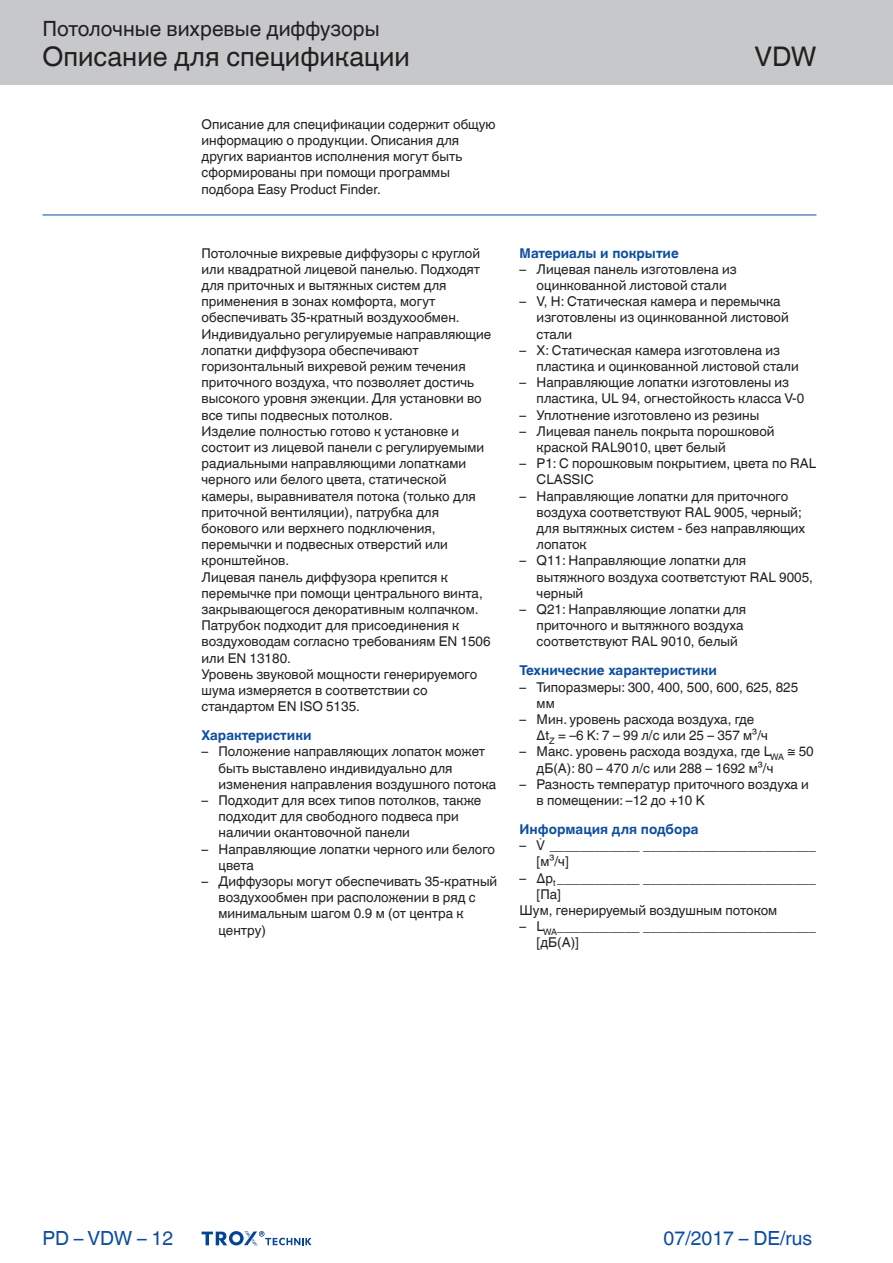
<style>
.page{position:relative;width:893px;height:1263px;background:#fff}
.page>*{position:absolute;margin:0;border:0;box-sizing:border-box;transform-origin:0 0}
.t1{font:27px "TROX Helvetica";color:#231f20}
.t2{font:21px "TROX Helvetica";color:#231f20}
.t3{font:19.5px "TROX Helvetica";color:#0d4da1}
.t4{font:13.5px/16.2px "TROX Helvetica";color:#231f20}
.t5{font:700 13.5px "TROX Helvetica";color:#0d4da1}
</style>
<div class="page">
<div style="left:0;top:0;width:893px;height:85px;background:#c7c8ca"></div>
<hr style="left:43px;top:215px;width:773px;height:1px;background:#0d4da1">
<svg style="left:202px;top:1231px;width:110px;height:15px"></svg>
<h2 class="t2" style="left:43px;top:17px;width:339px">Потолочные вихревые диффузоры</h2>
<h1 class="t1" style="left:43px;top:41px;width:369px">Описание для спецификации</h1>
<p class="t4" style="left:202px;top:116px;width:296px">Описание для спецификации содержит общую информацию о продукции. Описания для других вариантов исполнения могут быть сформированы при помощи программы подбора Easy Product Finder.</p>
<p class="t4" style="left:202px;top:245px;width:291px">Потолочные вихревые диффузоры с круглой или квадратной лицевой панелью. Подходят для приточных и вытяжных систем для применения в зонах комфорта, могут обеспечивать 35-кратный воздухообмен.<br>Индивидуально регулируемые направляющие лопатки диффузора обеспечивают горизонтальный вихревой режим течения приточного воздуха, что позволяет достичь высокого уровня эжекции. Для установки во все типы подвесных потолков.<br>Изделие полностью готово к установке и состоит из лицевой панели с регулируемыми радиальными направляющими лопатками черного или белого цвета, статической камеры, выравнивателя потока (только для приточной вентиляции), патрубка для бокового или верхнего подключения, перемычки и подвесных отверстий или кронштейнов.<br>Лицевая панель диффузора крепится к перемычке при помощи центрального винта, закрывающегося декоративным колпачком.<br>Патрубок подходит для присоединения к воздуховодам согласно требованиям EN 1506 или EN 13180.<br>Уровень звуковой мощности генерируемого шума измеряется в соответствии со стандартом EN ISO 5135.</p>
<p class="t5" style="left:202px;top:728px;width:112px">Характеристики</p>
<p class="t4" style="left:219px;top:744px;width:279px;text-indent:-17px">– Положение направляющих лопаток может быть выставлено индивидуально для изменения направления воздушного потока</p>
<p class="t4" style="left:219px;top:792px;width:264px;text-indent:-17px">– Подходит для всех типов потолков, также подходит для свободного подвеса при наличии окантовочной панели</p>
<p class="t4" style="left:219px;top:841px;width:278px;text-indent:-17px">– Направляющие лопатки черного или белого цвета</p>
<p class="t4" style="left:219px;top:873px;width:280px;text-indent:-17px">– Диффузоры могут обеспечивать 35-кратный воздухообмен при расположении в ряд с минимальным шагом 0.9 м (от центра к центру)</p>
<h1 class="t1" style="left:754px;top:41px;width:64px">VDW</h1>
<p class="t5" style="left:520px;top:245px;width:161px">Материалы и покрытие</p>
<p class="t4" style="left:520px;top:261px;width:219px;text-align:center">– Лицевая панель изготовлена из оцинкованной листовой стали</p>
<p class="t4" style="left:537px;top:293px;width:254px;text-indent:-17px">– V, H: Статическая камера и перемычка изготовлены из оцинкованной листовой стали</p>
<p class="t4" style="left:537px;top:342px;width:264px;text-indent:-17px">– X: Статическая камера изготовлена из пластика и оцинкованной листовой стали</p>
<p class="t4" style="left:537px;top:374px;width:269px;text-indent:-17px">– Направляющие лопатки изготовлены из пластика, UL 94, огнестойкость класса V-0</p>
<p class="t4" style="left:520px;top:407px;width:241px">– Уплотнение изготовлено из резины</p>
<p class="t4" style="left:537px;top:423px;width:239px;text-indent:-17px">– Лицевая панель покрыта порошковой краской RAL9010, цвет белый</p>
<p class="t4" style="left:537px;top:455px;width:281px;text-indent:-17px">– P1: С порошковым покрытием, цвета по RAL<br>CLASSIC</p>
<p class="t4" style="left:537px;top:488px;width:270px;text-indent:-17px">– Направляющие лопатки для приточного воздуха соответствуют RAL 9005, черный; для вытяжных систем - без направляющих лопаток</p>
<p class="t4" style="left:537px;top:553px;width:278px;text-indent:-17px">– Q11: Направляющие лопатки для вытяжного воздуха соответстуют RAL 9005, черный</p>
<p class="t4" style="left:537px;top:601px;width:211px;text-indent:-17px">– Q21: Направляющие лопатки для приточного и вытяжного воздуха соответствуют RAL 9010, белый</p>
<p class="t5" style="left:520px;top:663px;width:199px">Технические характеристики</p>
<p class="t4" style="left:537px;top:679px;width:263px;text-indent:-17px">– Типоразмеры: 300, 400, 500, 600, 625, 825 мм</p>
<p class="t4" style="left:537px;top:711px;width:233px;text-indent:-17px">– Мин. уровень расхода воздуха, где<br>Δt<sub>Z</sub> = –6 K: 7 – 99 л/с или 25 – 357 м³/ч</p>
<p class="t4" style="left:537px;top:744px;width:279px;text-indent:-17px">– Макс. уровень расхода воздуха, где L<sub>WA</sub> ≅ 50 дБ(A): 80 – 470 л/с или 288 – 1692 м³/ч</p>
<p class="t4" style="left:537px;top:776px;width:274px;text-indent:-17px">– Разность температур приточного воздуха и в помещении: –12 до +10 K</p>
<p class="t5" style="left:520px;top:821px;width:180px">Информация для подбора</p>
<p class="t4" style="left:537px;top:837px;width:281px;text-indent:-17px">– ____________ _______________________ [м³/ч]</p>
<p class="t4" style="left:520px;top:870px;width:298px">– Δp<sub>t</sub> ___________ _______________________</p>
<p class="t4" style="left:537px;top:886px;width:26px">[Па]</p>
<p class="t4" style="left:520px;top:902px;width:259px">Шум, генерируемый воздушным потоком</p>
<p class="t4" style="left:537px;top:918px;width:281px;text-indent:-17px">– L<sub>WA</sub>___________ _______________________ [дБ(A)]</p>
<h3 class="t3" style="left:43px;top:1227px;width:132px">PD – VDW – 12</h3>
<h3 class="t3" style="left:664px;top:1227px;width:150px">07/2017 – DE/rus</h3>
</div>
